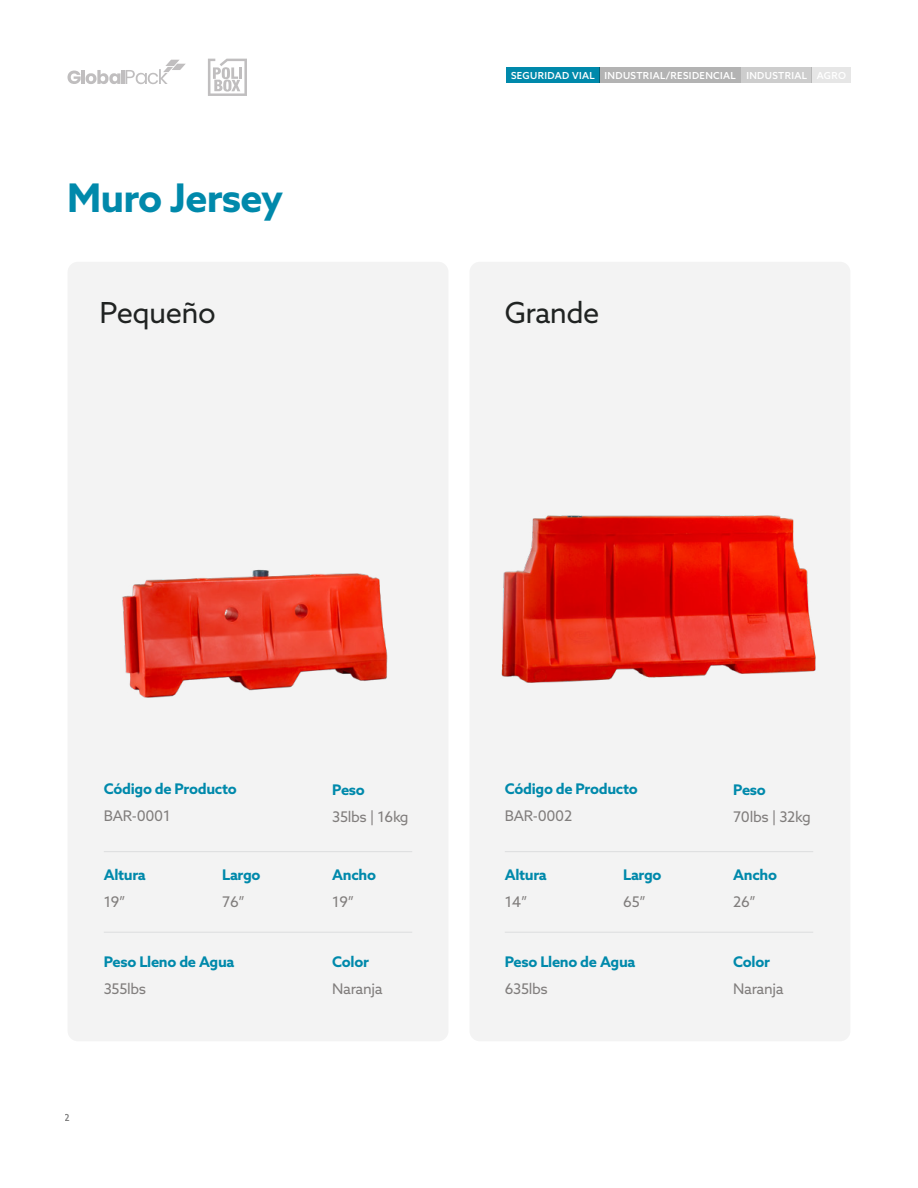
<style>
.page{position:relative;width:918px;height:1188px;background:#fff}
.page>*{position:absolute;margin:0;border:0;box-sizing:border-box;transform-origin:0 0}
.t1{font:700 39.45px "Azo Sans";letter-spacing:-.02em;color:#0089ab}
.t2{font:28.95px "Azo Sans";letter-spacing:-.02em;color:#202322}
.t3{font:700 14.7px "Azo Sans";letter-spacing:-.02em;color:#0089ab}
.t4{font:14.7px "Azo Sans";letter-spacing:-.02em;color:#807d7c}
.t5{font:500 9.75px "Azo Sans";letter-spacing:.04em;color:#fff}
.t6{font:500 9.75px "Azo Sans";color:#000}
</style>
<div class="page">
<div style="left:506px;top:68px;width:94px;height:15px;background:#0089ab"></div>
<div style="left:600px;top:68px;width:141px;height:15px;background:#b3b3b3"></div>
<div style="left:741px;top:68px;width:70px;height:15px;background:#cdcdcd"></div>
<div style="left:811px;top:68px;width:39px;height:15px;background:#e6e6e6"></div>
<svg style="left:68px;top:60px;width:118px;height:24px"></svg>
<svg style="left:208px;top:59px;width:39px;height:37px"></svg>
<div style="left:67px;top:262px;width:382px;height:779px;background:#f3f3f3;border-radius:10px"></div>
<div style="left:469px;top:262px;width:381px;height:779px;background:#f3f3f3;border-radius:10px"></div>
<img style="left:501px;top:515px;width:315px;height:168px">
<img style="left:122px;top:569px;width:266px;height:129px">
<hr style="left:505px;top:851px;width:308px;height:1px;background:#dcddde">
<hr style="left:104px;top:851px;width:308px;height:1px;background:#dcddde">
<hr style="left:505px;top:932px;width:308px;height:1px;background:#dcddde">
<hr style="left:104px;top:932px;width:308px;height:1px;background:#dcddde">
<h1 class="t1" style="left:67px;top:171px;width:218px">Muro Jersey</h1>
<p class="t5" style="left:511px;top:69px;width:85px">SEGURIDAD VIAL</p>
<p class="t5" style="left:605px;top:69px;width:243px">INDUSTRIAL/RESIDENCIAL INDUSTRIAL AGRO</p>
<h2 class="t2" style="left:100px;top:294px;width:118px">Pequeño</h2>
<h2 class="t2" style="left:505px;top:294px;width:96px">Grande</h2>
<p class="t3" style="left:104px;top:779px;width:134px">Código de Producto</p>
<p class="t3" style="left:505px;top:779px;width:134px">Código de Producto</p>
<p class="t3" style="left:332px;top:780px;width:34px">Peso</p>
<p class="t3" style="left:733px;top:780px;width:34px">Peso</p>
<p class="t4" style="left:104px;top:806px;width:68px">BAR-0001</p>
<p class="t4" style="left:505px;top:806px;width:69px">BAR-0002</p>
<p class="t4" style="left:332px;top:807px;width:78px">35lbs | 16kg</p>
<p class="t4" style="left:733px;top:807px;width:79px">70lbs | 32kg</p>
<p class="t3" style="left:104px;top:865px;width:43px">Altura</p>
<p class="t3" style="left:505px;top:865px;width:43px">Altura</p>
<p class="t3" style="left:222px;top:865px;width:40px">Largo</p>
<p class="t3" style="left:332px;top:865px;width:45px">Ancho</p>
<p class="t3" style="left:623px;top:865px;width:40px">Largo</p>
<p class="t3" style="left:733px;top:865px;width:45px">Ancho</p>
<p class="t4" style="left:104px;top:893px;width:23px">19”</p>
<p class="t4" style="left:505px;top:893px;width:24px">14”</p>
<p class="t4" style="left:222px;top:893px;width:24px">76”</p>
<p class="t4" style="left:332px;top:893px;width:23px">19”</p>
<p class="t4" style="left:623px;top:893px;width:24px">65”</p>
<p class="t4" style="left:733px;top:893px;width:24px">26”</p>
<p class="t3" style="left:104px;top:952px;width:132px">Peso Lleno de Agua</p>
<p class="t3" style="left:505px;top:952px;width:132px">Peso Lleno de Agua</p>
<p class="t3" style="left:332px;top:952px;width:38px">Color</p>
<p class="t3" style="left:733px;top:952px;width:38px">Color</p>
<p class="t4" style="left:104px;top:979px;width:44px">355lbs</p>
<p class="t4" style="left:505px;top:979px;width:45px">635lbs</p>
<p class="t4" style="left:332px;top:979px;width:52px">Naranja</p>
<p class="t4" style="left:733px;top:979px;width:52px">Naranja</p>
<p class="t6" style="left:65px;top:1111px;width:7px">2</p>
</div>
